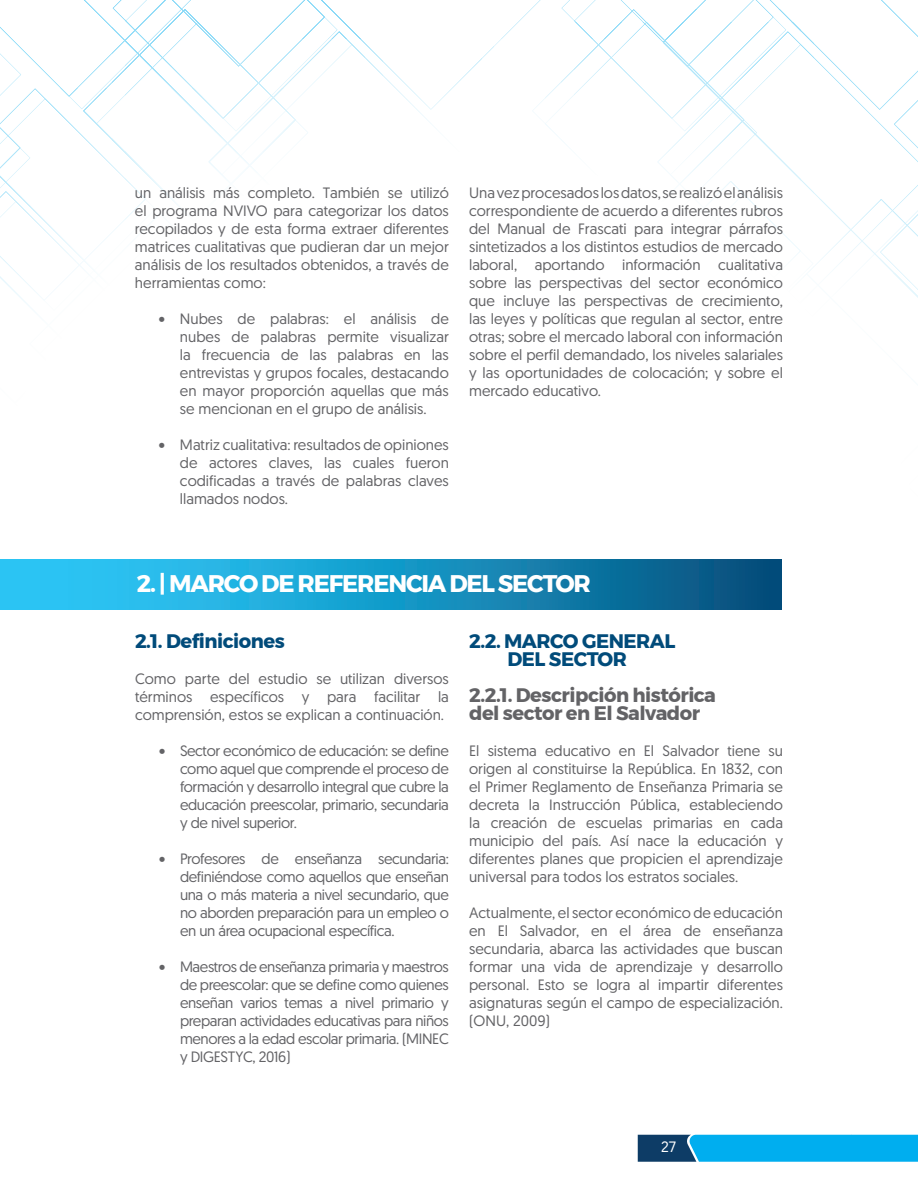
<style>
.page{position:relative;width:918px;height:1188px;background:#fff}
.page>*{position:absolute;margin:0;border:0;box-sizing:border-box;transform-origin:0 0}
.t1{font:700 24px "Montserrat";letter-spacing:-.05em;color:#fff}
.t2{font:700 19.5px/18px "Montserrat";letter-spacing:-.025em;color:#636366}
.t3{font:700 19.5px/18px "Montserrat";letter-spacing:-.025em;color:#014b7a;text-align:center}
.t4{font:15px/18px "Geomanist";color:#636366;text-align:justify}
.t5{font:15px "Geomanist";color:#fff}
</style>
<div class="page">
<svg style="left:638px;top:1135px;width:280px;height:27px;background:#079ad5"></svg>
<div style="left:0;top:560px;width:781px;height:50px;background:linear-gradient(to right,#2fd6ff,#035380)"></div>
<p class="t4" style="left:135px;top:183px;width:315px">un análisis más completo. También se utilizó el programa NVIVO para categorizar los datos recopilados y de esta forma extraer diferentes matrices cualitativas que pudieran dar un mejor análisis de los resultados obtenidos, a través de herramientas como:</p>
<p class="t4" style="left:180px;top:309px;width:270px;text-indent:-21px">• Nubes de palabras: el análisis de nubes de palabras permite visualizar la frecuencia de las palabras en las entrevistas y grupos focales, destacando en mayor proporción aquellas que más se mencionan en el grupo de análisis.</p>
<p class="t4" style="left:180px;top:435px;width:270px;text-indent:-21px">• Matriz cualitativa: resultados de opiniones de actores claves, las cuales fueron codificadas a través de palabras claves llamados nodos.</p>
<p class="t4" style="left:469px;top:183px;width:315px">Una vez procesados los datos, se realizó el análisis correspondiente de acuerdo a diferentes rubros del Manual de Frascati para integrar párrafos sintetizados a los distintos estudios de mercado laboral, aportando información cualitativa sobre las perspectivas del sector económico que incluye las perspectivas de crecimiento, las leyes y políticas que regulan al sector, entre otras; sobre el mercado laboral con información sobre el perfil demandado, los niveles salariales y las oportunidades de colocación; y sobre el mercado educativo.</p>
<h1 class="t1" style="left:137px;top:564px;width:456px">2. | MARCO DE REFERENCIA DEL SECTOR</h1>
<h2 class="t3" style="left:135px;top:632px;width:151px">2.1. Definiciones</h2>
<p class="t4" style="left:135px;top:669px;width:315px">Como parte del estudio se utilizan diversos términos específicos y para facilitar la comprensión, estos se explican a continuación.</p>
<p class="t4" style="left:180px;top:741px;width:270px;text-indent:-21px">• Sector económico de educación: se define como aquel que comprende el proceso de formación y desarrollo integral que cubre la educación preescolar, primario, secundaria y de nivel superior.</p>
<p class="t4" style="left:180px;top:849px;width:270px;text-indent:-21px">• Profesores de enseñanza secundaria: definiéndose como aquellos que enseñan una o más materia a nivel secundario, que no aborden preparación para un empleo o en un área ocupacional específica.</p>
<p class="t4" style="left:180px;top:957px;width:270px;text-indent:-21px">• Maestros de enseñanza primaria y maestros de preescolar: que se define como quienes enseñan varios temas a nivel primario y preparan actividades educativas para niños menores a la edad escolar primaria. (MINEC y DIGESTYC, 2016)</p>
<h2 class="t3" style="left:469px;top:632px;width:208px">2.2. MARCO GENERAL<br>DEL SECTOR</h2>
<h2 class="t2" style="left:469px;top:686px;width:248px">2.2.1. Descripción histórica del sector en El Salvador</h2>
<p class="t4" style="left:469px;top:741px;width:315px">El sistema educativo en El Salvador tiene su origen al constituirse la República. En 1832, con el Primer Reglamento de Enseñanza Primaria se decreta la Instrucción Pública, estableciendo la creación de escuelas primarias en cada municipio del país. Así nace la educación y diferentes planes que propicien el aprendizaje universal para todos los estratos sociales.</p>
<p class="t4" style="left:469px;top:903px;width:315px">Actualmente, el sector económico de educación en El Salvador, en el área de enseñanza secundaria, abarca las actividades que buscan formar una vida de aprendizaje y desarrollo personal. Esto se logra al impartir diferentes asignaturas según el campo de especialización. (ONU, 2009)</p>
<p class="t5" style="left:661px;top:1137px;width:16px">27</p>
</div>
